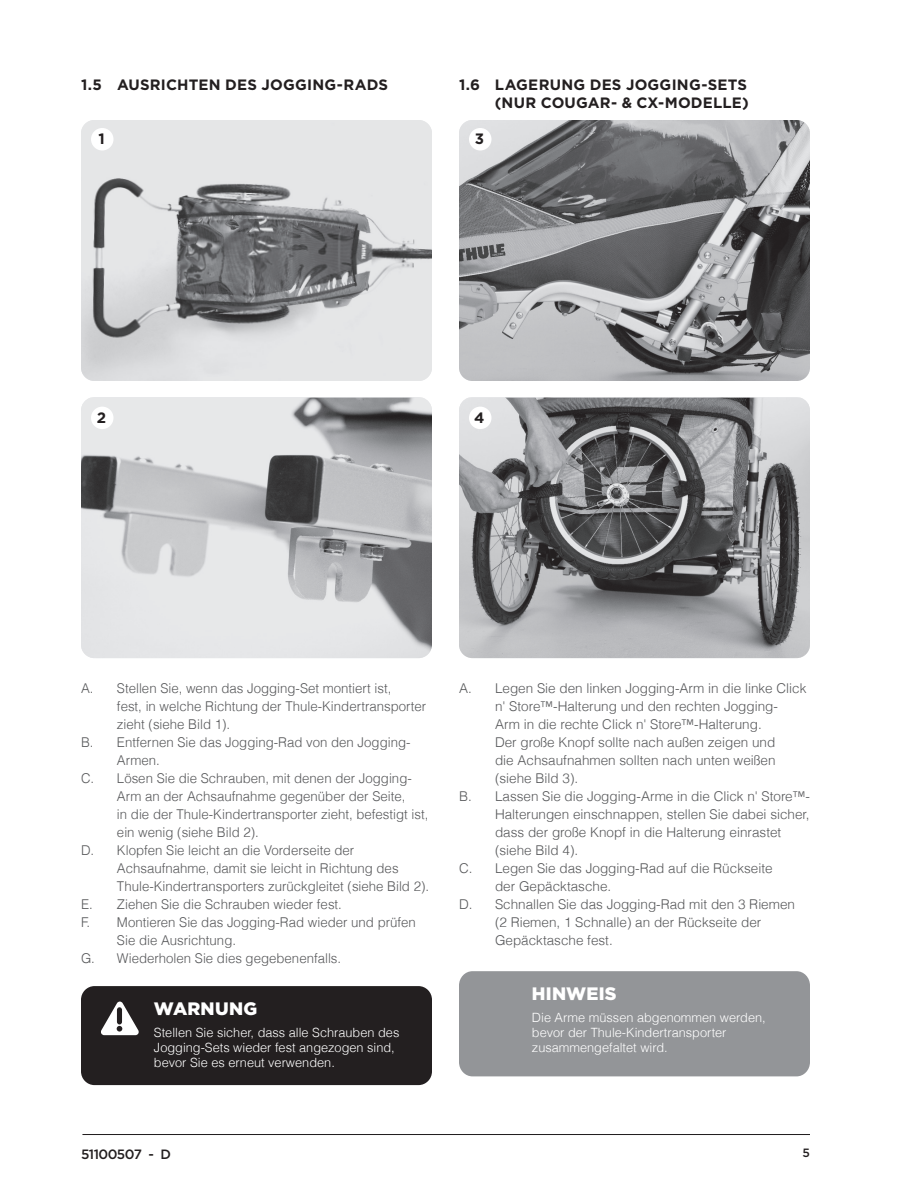
<style>
.page{position:relative;width:918px;height:1188px;background:#fff}
.page>*{position:absolute;margin:0;border:0;box-sizing:border-box;transform-origin:0 0}
.t1{font:900 18px "Gotham";letter-spacing:.015em;color:#fff}
.t2{font:700 15px/18px "Gotham";letter-spacing:.015em;color:#231f20;text-align:right}
.t3{font:300 13.5px "Helvetica";color:#57585a}
.t4{font:500 13.5px "Thule";letter-spacing:-.04em;color:#231f20}
.t5{font:300 12.75px/15px "Helvetica";color:#fff}
.t6{font:500 12px "Thule";color:#231f20}
</style>
<div class="page">
<hr style="left:82px;top:1134px;width:728px;height:1px;background:#231f20">
<img style="left:81px;top:398px;width:351px;height:260px">
<img style="left:459px;top:398px;width:351px;height:260px">
<div style="left:91px;top:407px;width:23px;height:22px;background:#fff;border-radius:50%"></div>
<div style="left:469px;top:407px;width:23px;height:22px;background:#fff;border-radius:50%"></div>
<img style="left:81px;top:120px;width:351px;height:261px">
<img style="left:459px;top:120px;width:351px;height:261px">
<div style="left:91px;top:128px;width:23px;height:23px;background:#fff;border-radius:50%"></div>
<div style="left:469px;top:128px;width:23px;height:23px;background:#fff;border-radius:50%"></div>
<div style="left:459px;top:971px;width:351px;height:105px;background:#939598;border-radius:14px"></div>
<div style="left:81px;top:986px;width:351px;height:99px;background:#231f20;border-radius:14px"></div>
<svg style="left:101px;top:1002px;width:38px;height:33px"></svg>
<p class="t2" style="left:81px;top:75px;width:59px">1.5 AUSRICH</p>
<p class="t2" style="left:189px;top:75px;width:48px">TEN DES</p>
<p class="t2" style="left:262px;top:75px;width:21px">JOGGING</p>
<p class="t2" style="left:337px;top:75px;width:41px">-RADS</p>
<p class="t2" style="left:459px;top:75px;width:35px">1.6 LA</p>
<p class="t2" style="left:495px;top:75px;width:255px">GERUNG DES JOGGING-SETS (NUR COUGAR- &amp; CX-MODELLE)</p>
<p class="t2" style="left:98px;top:129px;width:8px">1</p>
<p class="t2" style="left:475px;top:129px;width:11px">3</p>
<p class="t2" style="left:97px;top:408px;width:11px">2</p>
<p class="t2" style="left:474px;top:408px;width:12px">4</p>
<p class="t3" style="left:81px;top:680px;width:312px">A. Stellen Sie, wenn das Jogging-Set montiert ist,</p>
<p class="t3" style="left:117px;top:698px;width:311px">fest, in welche Richtung der Thule-Kindertransporter</p>
<p class="t3" style="left:117px;top:716px;width:115px">zieht (siehe Bild 1).</p>
<p class="t3" style="left:81px;top:734px;width:331px">B. Entfernen Sie das Jogging-Rad von den Jogging-</p>
<p class="t3" style="left:117px;top:752px;width:44px">Armen.</p>
<p class="t3" style="left:81px;top:770px;width:332px">C. Lösen Sie die Schrauben, mit denen der Jogging-</p>
<p class="t3" style="left:117px;top:788px;width:290px">Arm an der Achsaufnahme gegenüber der Seite,</p>
<p class="t3" style="left:117px;top:806px;width:313px">in die der Thule-Kindertransporter zieht, befestigt ist,</p>
<p class="t3" style="left:117px;top:824px;width:143px">ein wenig (siehe Bild 2).</p>
<p class="t3" style="left:81px;top:842px;width:275px">D. Klopfen Sie leicht an die Vorderseite der</p>
<p class="t3" style="left:117px;top:860px;width:283px">Achsaufnahme, damit sie leicht in Richtung des</p>
<p class="t3" style="left:117px;top:878px;width:314px">Thule-Kindertransporters zurückgleitet (siehe Bild 2).</p>
<p class="t3" style="left:81px;top:896px;width:262px">E. Ziehen Sie die Schrauben wieder fest.</p>
<p class="t3" style="left:81px;top:914px;width:336px">F. Montieren Sie das Jogging-Rad wieder und prüfen</p>
<p class="t3" style="left:117px;top:932px;width:121px">Sie die Ausrichtung.</p>
<p class="t3" style="left:81px;top:950px;width:262px">G. Wiederholen Sie dies gegebenenfalls.</p>
<h1 class="t1" style="left:154px;top:998px;width:105px">WARNUNG</h1>
<p class="t5" style="left:154px;top:1025px;width:247px">Stellen Sie sicher, dass alle Schrauben des<br>Jogging-Sets wieder fest angezogen sind, bevor Sie es erneut verwenden.</p>
<p class="t3" style="left:459px;top:680px;width:349px">A. Legen Sie den linken Jogging-Arm in die linke Click</p>
<p class="t3" style="left:495px;top:698px;width:285px">n' Store™-Halterung und den rechten Jogging-</p>
<p class="t3" style="left:495px;top:716px;width:268px">Arm in die rechte Click n' Store™-Halterung.</p>
<p class="t3" style="left:495px;top:734px;width:282px">Der große Knopf sollte nach außen zeigen und</p>
<p class="t3" style="left:495px;top:752px;width:282px">die Achsaufnahmen sollten nach unten weißen</p>
<p class="t3" style="left:495px;top:770px;width:85px">(siehe Bild 3).</p>
<p class="t3" style="left:459px;top:788px;width:352px">B. Lassen Sie die Jogging-Arme in die Click n' Store™-</p>
<p class="t3" style="left:495px;top:806px;width:316px">Halterungen einschnappen, stellen Sie dabei sicher,</p>
<p class="t3" style="left:495px;top:824px;width:288px">dass der große Knopf in die Halterung einrastet</p>
<p class="t3" style="left:495px;top:842px;width:85px">(siehe Bild 4).</p>
<p class="t3" style="left:459px;top:860px;width:315px">C. Legen Sie das Jogging-Rad auf die Rückseite</p>
<p class="t3" style="left:495px;top:878px;width:118px">der Gepäcktasche.</p>
<p class="t3" style="left:459px;top:896px;width:338px">D. Schnallen Sie das Jogging-Rad mit den 3 Riemen</p>
<p class="t3" style="left:495px;top:914px;width:268px">(2 Riemen, 1 Schnalle) an der Rückseite der</p>
<p class="t3" style="left:495px;top:932px;width:119px">Gepäcktasche fest.</p>
<h1 class="t1" style="left:532px;top:983px;width:86px">HINWEIS</h1>
<p class="t5" style="left:532px;top:1010px;width:235px">Die Arme müssen abgenommen werden, bevor der Thule-Kindertransporter zusammengefaltet wird.</p>
<p class="t4" style="left:81px;top:1145px;width:91px">51100507 - D</p>
<p class="t6" style="left:803px;top:1145px;width:9px">5</p>
</div>
